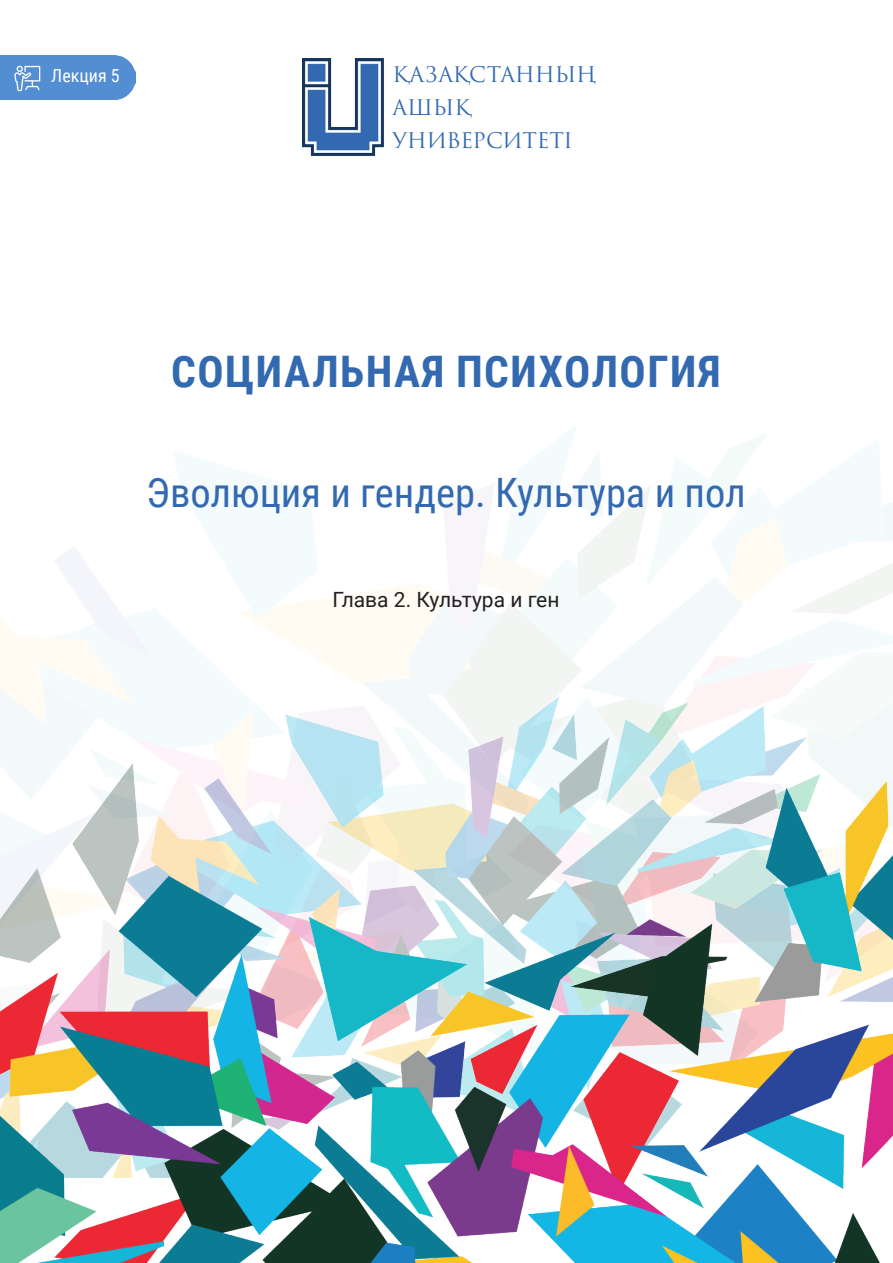
<style>
.page{position:relative;width:893px;height:1263px;background:#fff}
.page>*{position:absolute;margin:0;border:0;box-sizing:border-box;transform-origin:0 0}
.t1{font:700 43.5px "Roboto Condensed";letter-spacing:.035em;color:#3269b1}
.t2{font:40.5px "Roboto Condensed";color:#3269b1}
.t3{font:21px "Trajan Pro 3";letter-spacing:-.01em;color:#3269b1}
.t4{font:21px "Roboto";color:#231f20}
.t5{font:18px "Roboto Condensed";color:#fff}
</style>
<div class="page">
<img style="left:0;top:425px;width:893px;height:638px">
<img style="left:302px;top:58px;width:82px;height:98px">
<img style="left:0;top:696px;width:892px;height:33px">
<img style="left:0;top:729px;width:892px;height:534px">
<div style="left:0;top:55px;width:136px;height:45px;background:#538dd2"></div>
<svg style="left:14px;top:66px;width:26px;height:25px"></svg>
<p class="t5" style="left:51px;top:63px;width:70px">Лекция 5</p>
<p class="t3" style="left:393px;top:60px;width:205px">ҚАЗАҚСТАННЫҢ</p>
<p class="t3" style="left:393px;top:93px;width:80px">АШЫҚ</p>
<p class="t3" style="left:393px;top:126px;width:182px">УНИВЕРСИТЕТІ</p>
<p class="t1" style="left:171px;top:341px;width:551px">СОЦИАЛЬНАЯ ПСИХОЛОГИЯ</p>
<p class="t2" style="left:146px;top:464px;width:601px">Эволюция и гендер. Культура и пол</p>
<p class="t4" style="left:332px;top:584px;width:229px">Глава 2. Культура и ген</p>
</div>
